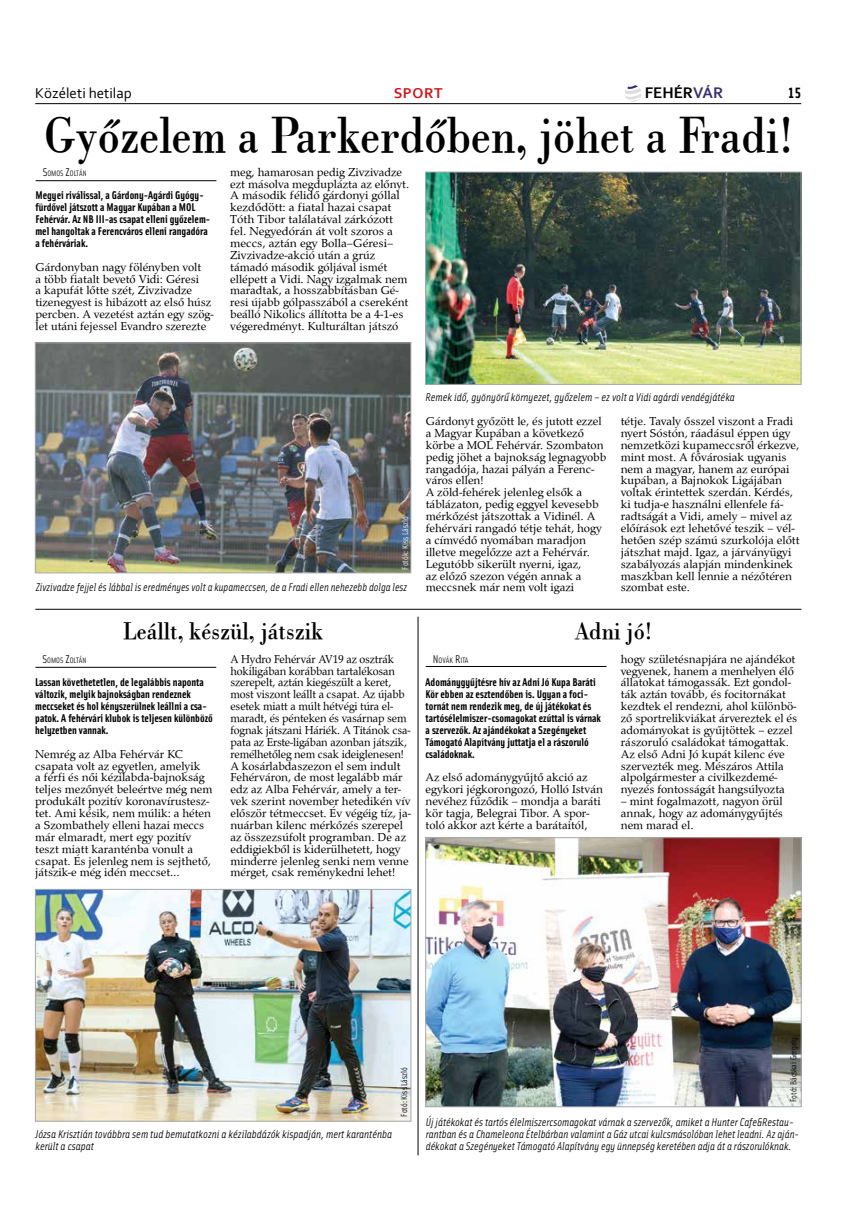
<style>
.page{position:relative;width:851px;height:1205px;background:#fff}
.page>*{position:absolute;margin:0;border:0;box-sizing:border-box;transform-origin:0 0}
.t1{font:52.5px "Bodoni PFL";color:#000;scale:.85 1}
.t2{font:25px "Bodoni PFL";color:#000;scale:.9 1}
.t3{font:700 16.12px "Corbel";color:#000}
.t4{font:15px "Corbel";color:#000}
.t5{font:700 15px "Corbel";letter-spacing:.04em;color:#ce181e}
.t6{font:700 15px "Solex";color:#000}
.t7{font:11.88px/11.9px "Palladius";color:#000}
.t8{font:11.88px/11.9px "Palladius";color:#000;scale:.95 1}
.t9{font:700 11.25px/11.9px "Solex";color:#000}
.t10{font:italic 11.25px/11.9px "Solex";color:#000}
.t11{font:italic 11.25px "Solex";color:#000;scale:.96 1}
.t12{font:8.75px "Solex";color:#000}
.t13{font:8.75px "Solex";color:#fff}
.t14{font:7.88px "Solex";color:#000}
.s1{color:#3c316c}
.s2{font-size:11.25px}
</style>
<div class="page">
<hr style="left:35px;top:103px;width:766px;height:1px;background:#000">
<svg style="left:625px;top:85px;width:16px;height:17px"></svg>
<img style="left:37px;top:891px;width:372px;height:228px">
<div style="left:35px;top:889px;width:376px;height:232px;border:1px solid #a7a9ac"></div>
<img style="left:427px;top:839px;width:372px;height:266px">
<div style="left:425px;top:837px;width:376px;height:270px;border:1px solid #a7a9ac"></div>
<img style="left:427px;top:174px;width:372px;height:208px">
<div style="left:425px;top:172px;width:376px;height:212px;border:1px solid #a7a9ac"></div>
<img style="left:37px;top:345px;width:372px;height:226px">
<div style="left:35px;top:343px;width:376px;height:230px;border:1px solid #a7a9ac"></div>
<hr style="left:35px;top:667px;width:181px;height:1px;background:#000">
<hr style="left:36px;top:180px;width:180px;height:1px;background:#000">
<hr style="left:425px;top:666px;width:181px;height:1px;background:#000">
<hr style="left:35px;top:609px;width:766px;height:1px;background:#000">
<hr style="left:418px;top:617px;width:1px;height:538px;background:#000">
<h3 class="t3" style="left:644px;top:83px;width:78px">FEHÉR<span class="s1">VÁR</span></h3>
<p class="t4" style="left:35px;top:84px;width:98px">Közéleti hetilap</p>
<p class="t5" style="left:393px;top:84px;width:50px">SPORT</p>
<p class="t6" style="left:788px;top:83px;width:14px">15</p>
<h1 class="t1" style="left:43px;top:98px;width:884px">Győzelem a Parkerdőben, jöhet a Fradi!</h1>
<p class="t14" style="left:43px;top:168px;width:46px"><span class="s2">S</span>OMOS <span class="s2">Z</span>OLTÁN</p>
<p class="t9" style="left:35px;top:189px;width:176px">Megyei riválissal, a Gárdony-Agárdi Gyógy&shy;fürdővel játszott a Magyar Kupában a MOL Fehérvár. Az NB III-as csapat elleni győzelem&shy;mel hangoltak a Ferencváros elleni rangadóra a fehérváriak.</p>
<p class="t7" style="left:35px;top:261px;width:180px">Gárdonyban nagy fölényben volt<br>a több fiatalt bevető Vidi: Géresi<br>a kapufát lőtte szét, Zivzivadze tizenegyest is hibázott az első húsz percben. A vezetést aztán egy szög&shy;let utáni fejessel Evandro szerezte</p>
<p class="t7" style="left:230px;top:166px;width:180px">meg, hamarosan pedig Zivzivadze ezt másolva megduplázta az előnyt.<br>A második félidő gárdonyi góllal kezdődött: a fiatal hazai csapat Tóth Tibor találatával zárkózott fel. Negyedórán át volt szoros a meccs, aztán egy Bolla–Géresi– Zivzivadze-akció után a grúz támadó második góljával ismét ellépett a Vidi. Nagy izgalmak nem maradtak, a hosszabbításban Gé&shy;resi újabb gólpasszából a csereként beálló Nikolics állította be a 4-1-es végeredményt. Kulturáltan játszó</p>
<p class="t13" style="left:399px;top:569px;width:54px;rotate:-90deg">Fotók: Kiss László</p>
<p class="t11" style="left:36px;top:580px;width:388px">Zivzivadze fejjel és lábbal is eredményes volt a kupameccsen, de a Fradi ellen nehezebb dolga lesz</p>
<h2 class="t2" style="left:123px;top:613px;width:224px">Leállt, készül, játszik</h2>
<p class="t14" style="left:42px;top:655px;width:46px"><span class="s2">S</span>OMOS <span class="s2">Z</span>OLTÁN</p>
<p class="t9" style="left:35px;top:676px;width:179px">Lassan követhetetlen, de legalábbis naponta változik, melyik bajnokságban rendeznek meccseket és hol kényszerülnek leállni a csa&shy;patok. A fehérvári klubok is teljesen különböző helyzetben vannak.</p>
<p class="t7" style="left:35px;top:748px;width:179px">Nemrég az Alba Fehérvár KC csapata volt az egyetlen, amelyik<br>a férfi és női kézilabda-bajnokság teljes mezőnyét beleértve még nem produkált pozitív koronavírustesz&shy;tet. Ami késik, nem múlik: a héten a Szombathely elleni hazai meccs már elmaradt, mert egy pozitív teszt miatt karanténba vonult a csapat. És jelenleg nem is sejthető, játszik-e még idén meccset…</p>
<p class="t8" style="left:230px;top:653px;width:192px">A Hydro Fehérvár AV19 az osztrák hokiligában korábban tartalékosan szerepelt, aztán kiegészült a keret, most viszont leállt a csapat. Az újabb esetek miatt a múlt hétvégi túra el&shy;maradt, és pénteken és vasárnap sem fognak játszani Háriék. A Titánok csa&shy;pata az Erste-ligában azonban játszik, remélhetőleg nem csak ideiglenesen!<br>A kosárlabdaszezon el sem indult Fehérváron, de most legalább már edz az Alba Fehérvár, amely a ter&shy;vek szerint november hetedikén vív először tétmeccset. Év végéig tíz, ja&shy;nuárban kilenc mérkőzés szerepel az összezsúfolt programban. De az eddigiekből is kiderülhetett, hogy minderre jelenleg senki nem venne mérget, csak reménykedni lehet!</p>
<p class="t10" style="left:425px;top:391px;width:311px">Remek idő, gyönyörű környezet, győzelem – ez volt a Vidi agárdi vendégjátéka</p>
<p class="t7" style="left:425px;top:415px;width:182px">Gárdonyt győzött le, és jutott ezzel a Magyar Kupában a következő körbe a MOL Fehérvár. Szombaton pedig jöhet a bajnokság legnagyobb rangadója, hazai pályán a Ferenc&shy;város ellen!<br>A zöld-fehérek jelenleg elsők a táblázaton, pedig eggyel kevesebb mérkőzést játszottak a Vidinél. A fehérvári rangadó tétje tehát, hogy a címvédő nyomában maradjon illetve megelőzze azt a Fehérvár.<br>Legutóbb sikerült nyerni, igaz,<br>az előző szezon végén annak a meccsnek már nem volt igazi</p>
<p class="t7" style="left:620px;top:415px;width:180px">tétje. Tavaly ősszel viszont a Fradi nyert Sóstón, ráadásul éppen úgy nemzetközi kupameccsről érkezve, mint most. A fővárosiak ugyanis nem a magyar, hanem az európai kupában, a Bajnokok Ligájában voltak érintettek szerdán. Kérdés, ki tudja-e használni ellenfele fá&shy;radtságát a Vidi, amely – mivel az előírások ezt lehetővé teszik – vél&shy;hetően szép számú szurkolója előtt játszhat majd. Igaz, a járványügyi szabályozás alapján mindenkinek maszkban kell lennie a nézőtéren szombat este.</p>
<h2 class="t2" style="left:574px;top:613px;width:88px">Adni jó!</h2>
<p class="t14" style="left:433px;top:655px;width:37px"><span class="s2">N</span> OVÁK <span class="s2">R</span>ITA</p>
<p class="t9" style="left:425px;top:676px;width:177px">Adománygyűjtésre hív az Adni Jó Kupa Baráti Kör ebben az esztendőben is. Ugyan a foci&shy;tornát nem rendezik meg, de új játékokat és tartósélelmiszer-csomagokat ezúttal is várnak a szervezők. Az ajándékokat a Szegényeket Támogató Alapítvány juttatja el a rászoruló családoknak.</p>
<p class="t7" style="left:425px;top:771px;width:179px">Az első adománygyűjtő akció az egykori jégkorongozó, Holló István nevéhez fűződik – mondja a baráti kör tagja, Belegrai Tibor. A spor&shy;toló akkor azt kérte a barátaitól,</p>
<p class="t7" style="left:620px;top:653px;width:178px">hogy születésnapjára ne ajándékot vegyenek, hanem a menhelyen élő állatokat támogassák. Ezt gondol&shy;ták aztán tovább, és focitornákat kezdtek el rendezni, ahol különbö&shy;ző sportrelikviákat árvereztek el és adományokat is gyűjtöttek – ezzel rászoruló családokat támogattak.<br>Az első Adni Jó kupát kilenc éve szervezték meg. Mészáros Attila alpolgármester a civilkezdemé&shy;nyezés fontosságát hangsúlyozta</p>
<p class="t7" style="left:620px;top:795px;width:164px;text-align:justify">– mint fogalmazott, nagyon örül annak, hogy az adománygyűjtés nem marad el.</p>
<p class="t10" style="left:35px;top:1127px;width:358px">Józsa Krisztián továbbra sem tud bemutatkozni a kézilabdázók kispadján, mert karanténba került a csapat</p>
<p class="t12" style="left:398px;top:1116px;width:51px;rotate:-90deg">Fotó: Kiss László</p>
<p class="t12" style="left:787px;top:1102px;width:67px;rotate:-90deg">Fotó: Bácskai Gergely</p>
<p class="t10" style="left:425px;top:1115px;width:375px">Új játékokat és tartós élelmiszercsomagokat várnak a szervezők, amiket a Hunter Cafe&amp;Restau&shy;rantban és a Chameleona Ételbárban valamint a Gáz utcai kulcsmásolóban lehet leadni. Az aján&shy;dékokat a Szegényeket Támogató Alapítvány egy ünnepség keretében adja át a rászorulóknak.</p>
</div>
